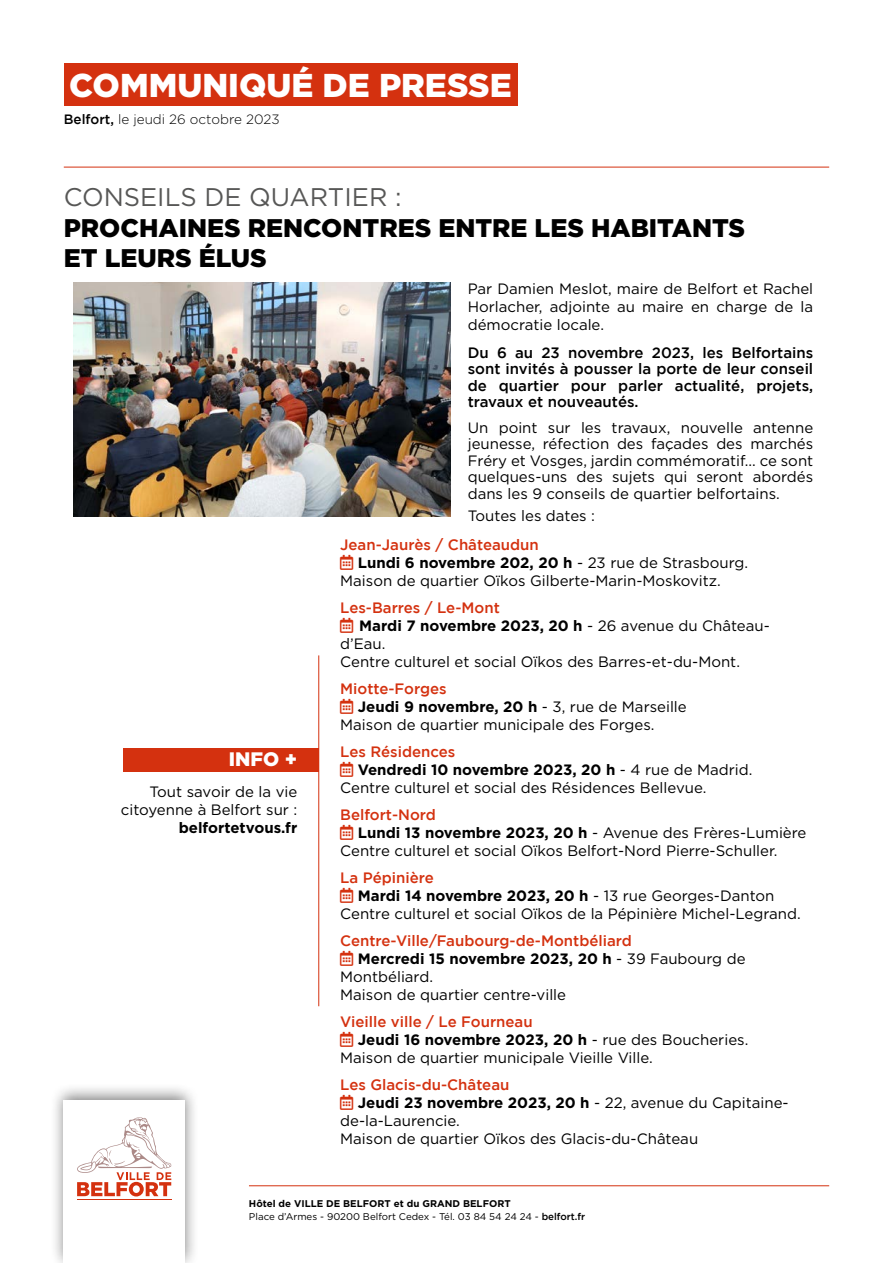
<style>
.page{position:relative;width:893px;height:1263px;background:#fff}
.page>*{position:absolute;margin:0;border:0;box-sizing:border-box;transform-origin:0 0}
.t1{font:900 33px "Gotham";color:#fff}
.t2{font:900 25.5px/30.6px "Gotham";color:#000}
.t3{font:25.5px "Gotham";color:#575756}
.t4{font:900 19.5px "Gotham";color:#fff}
.t5{font:15px/16.5px "Gotham";color:#000;text-align:justify}
.t6{font:700 15px "Gotham";color:#000}
.t7{font:500 15px "Gotham";color:#d4310f}
.t8{font:500 15px/16.5px "Gotham";color:#000;text-align:justify}
.t9{font:300 13.5px "Gotham";color:#000}
.t10{font:9.75px/12.6px "Gotham";color:#000}
.s1{font-weight:500}
.s2{font-weight:400}
.s3{font-weight:700}
</style>
<div class="page">
<div style="left:64px;top:64px;width:453px;height:42px;background:#d4310f"></div>
<hr style="left:249px;top:1185px;width:580px;height:1px;background:#d4310f">
<hr style="left:64px;top:167px;width:765px;height:1px;background:#d4310f">
<hr style="left:318px;top:655px;width:1px;height:351px;background:#d4310f">
<img style="left:73px;top:282px;width:378px;height:235px">
<div style="left:49px;top:1082px;width:150px;height:181px;background:#000;opacity:.5"></div>
<div style="left:64px;top:1101px;width:121px;height:162px;background:#fff"></div>
<hr style="left:77px;top:1199px;width:94px;height:1px;background:#d4310f">
<svg style="left:77px;top:1117px;width:94px;height:79px"></svg>
<div style="left:124px;top:747px;width:195px;height:24px;background:#d4310f"></div>
<h1 class="t1" style="left:69px;top:66px;width:444px">COMMUNIQUÉ DE PRESSE</h1>
<p class="t9" style="left:64px;top:112px;width:217px"><span class="s1">Belfort,</span> le jeudi 26 octobre 2023</p>
<h2 class="t3" style="left:64px;top:181px;width:339px">CONSEILS DE QUARTIER :</h2>
<h2 class="t2" style="left:64px;top:212px;width:683px">PROCHAINES RENCONTRES ENTRE LES HABITANTS<br>ET LEURS ÉLUS</h2>
<h3 class="t4" style="left:229px;top:748px;width:70px">INFO +</h3>
<p class="t5" style="left:121px;top:782px;width:178px;line-height:18px;text-align:right">Tout savoir de la vie citoyenne à Belfort sur :</p>
<p class="t6" style="left:179px;top:819px;width:120px">belfortetvous.fr</p>
<p class="t5" style="left:468px;top:280px;width:347px;line-height:18px">Par Damien Meslot, maire de Belfort et Rachel Horlacher, adjointe au maire en charge de la démocratie locale.</p>
<p class="t8" style="left:468px;top:344px;width:347px">Du 6 au 23 novembre 2023, les Belfortains sont invités à pousser la porte de leur conseil de quartier pour parler actualité, projets, travaux et nouveautés.</p>
<p class="t5" style="left:468px;top:419px;width:347px">Un point sur les travaux, nouvelle antenne jeunesse, réfection des façades des marchés Fréry et Vosges, jardin commémoratif... ce sont quelques-uns des sujets qui seront abordés dans les 9 conseils de quartier belfortains.</p>
<p class="t5" style="left:468px;top:507px;width:129px">Toutes les dates :</p>
<p class="t7" style="left:340px;top:536px;width:200px">Jean-Jaurès / Châteaudun</p>
<p class="t6" style="left:358px;top:553px;width:392px">Lundi 6 novembre 202, 20 h <span class="s2">- 23 rue de Strasbourg.</span></p>
<p class="t5" style="left:340px;top:572px;width:382px">Maison de quartier Oïkos Gilberte-Marin-Moskovitz.</p>
<p class="t7" style="left:340px;top:599px;width:161px">Les-Barres / Le-Mont</p>
<p class="t6" style="left:359px;top:616px;width:412px">Mardi 7 novembre 2023, 20 h <span class="s2">- 26 avenue du Château-</span></p>
<p class="t5" style="left:340px;top:635px;width:47px">d’Eau.</p>
<p class="t5" style="left:340px;top:653px;width:401px">Centre culturel et social Oïkos des Barres-et-du-Mont.</p>
<p class="t7" style="left:340px;top:680px;width:108px">Miotte-Forges</p>
<p class="t6" style="left:358px;top:697px;width:330px">Jeudi 9 novembre, 20 h <span class="s2">- 3, rue de Marseille</span></p>
<p class="t5" style="left:340px;top:716px;width:316px">Maison de quartier municipale des Forges.</p>
<p class="t7" style="left:340px;top:743px;width:117px">Les Résidences</p>
<p class="t6" style="left:358px;top:760px;width:396px">Vendredi 10 novembre 2023, 20 h <span class="s2">- 4 rue de Madrid.</span></p>
<p class="t5" style="left:340px;top:779px;width:368px">Centre culturel et social des Résidences Bellevue.</p>
<p class="t7" style="left:340px;top:806px;width:97px">Belfort-Nord</p>
<p class="t5" style="left:358px;top:824px;width:450px"><span class="s3">Lundi 13 novembre 2023, 20 h</span> - Avenue des Frères-Lumière</p>
<p class="t5" style="left:340px;top:842px;width:439px">Centre culturel et social Oïkos Belfort-Nord Pierre-Schuller.</p>
<p class="t7" style="left:340px;top:869px;width:95px">La Pépinière</p>
<p class="t6" style="left:358px;top:886px;width:418px">Mardi 14 novembre 2023, 20 h <span class="s2">- 13 rue Georges-Danton</span></p>
<p class="t5" style="left:340px;top:905px;width:462px">Centre culturel et social Oïkos de la Pépinière Michel-Legrand.</p>
<p class="t7" style="left:340px;top:932px;width:293px">Centre-Ville/Faubourg-de-Montbéliard</p>
<p class="t6" style="left:358px;top:949px;width:389px">Mercredi 15 novembre 2023, 20 h <span class="s2">- 39 Faubourg de</span></p>
<p class="t5" style="left:340px;top:968px;width:94px">Montbéliard.</p>
<p class="t5" style="left:340px;top:986px;width:227px">Maison de quartier centre-ville</p>
<p class="t7" style="left:340px;top:1013px;width:194px">Vieille ville / Le Fourneau</p>
<p class="t6" style="left:358px;top:1030px;width:392px">Jeudi 16 novembre 2023, 20 h <span class="s2">- rue des Boucheries.</span></p>
<p class="t5" style="left:340px;top:1049px;width:314px">Maison de quartier municipale Vieille Ville.</p>
<p class="t7" style="left:340px;top:1076px;width:171px">Les Glacis-du-Château</p>
<p class="t6" style="left:358px;top:1093px;width:432px">Jeudi 23 novembre 2023, 20 h <span class="s2">- 22, avenue du Capitaine-</span></p>
<p class="t5" style="left:340px;top:1112px;width:121px">de-la-Laurencie.</p>
<p class="t5" style="left:340px;top:1130px;width:359px">Maison de quartier Oïkos des Glacis-du-Château</p>
<p class="t10" style="left:249px;top:1197px;width:338px"><span class="s3">Hôtel de VILLE DE BELFORT et du GRAND BELFORT<br></span>Place d’Armes - 90200 Belfort Cedex - Tél. 03 84 54 24 24 - <span class="s1">belfort.fr</span></p>
</div>
